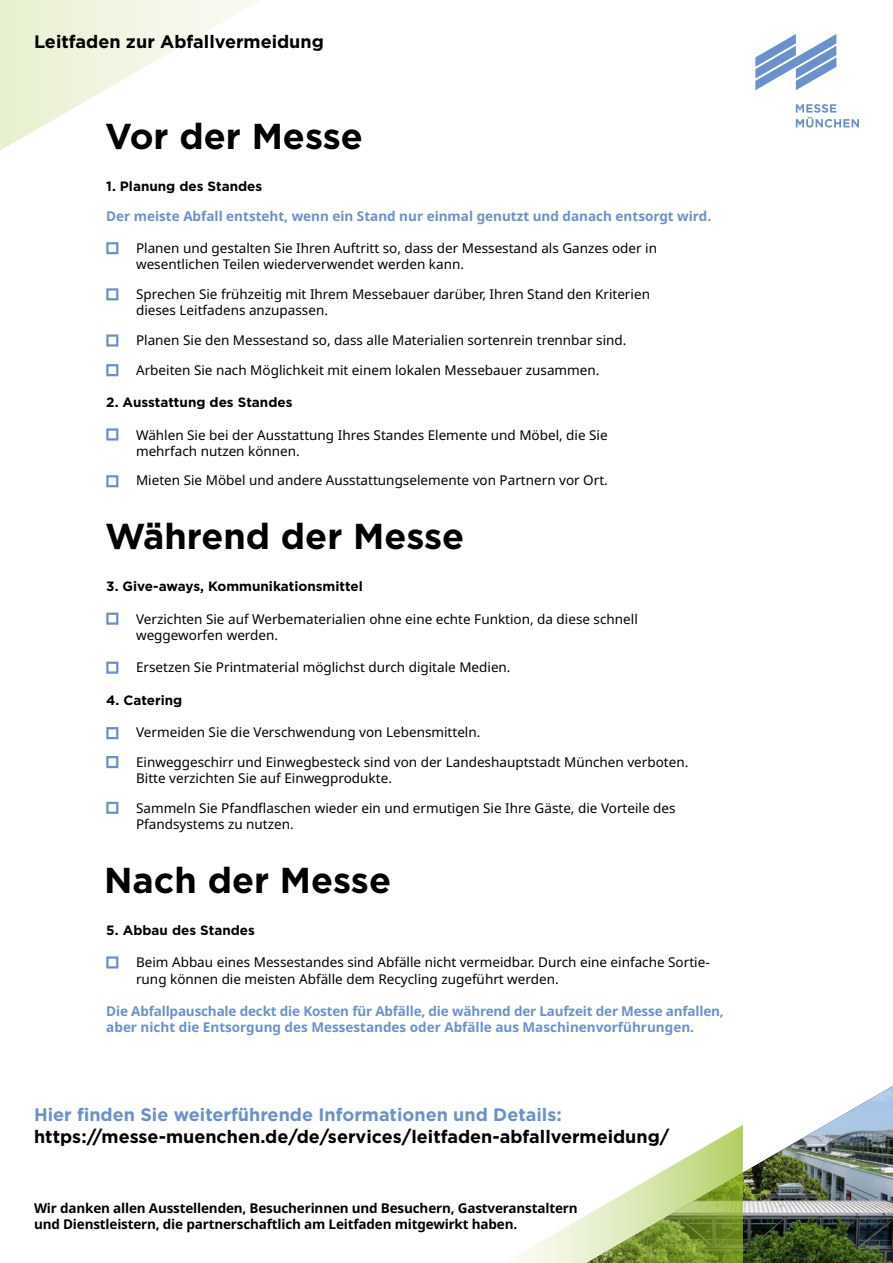
<style>
.page{position:relative;width:893px;height:1263px;background:#fff}
.page>*{position:absolute;margin:0;border:0;box-sizing:border-box;transform-origin:0 0}
.t1{font:700 36px "Gotham";color:#000}
.t2{font:700 18px "Gotham";color:#000}
.t3{font:700 18px "Gotham";color:#6a91ce}
.t4{font:13.5px/16.2px "Noto Sans";color:#000}
.t5{font:700 13.5px/16.2px "Noto Sans";color:#6a91ce}
.t6{font:700 13.5px/16.2px "Noto Sans";letter-spacing:-.015em;color:#000}
.t7{font:700 13.5px "Gotham";color:#000}
</style>
<div class="page">
<img style="left:743px;top:1086px;width:150px;height:177px">
<svg style="left:510px;top:1125px;width:233px;height:138px"></svg>
<svg style="left:0;top:0;width:259px;height:488px"></svg>
<svg style="left:755px;top:34px;width:81px;height:56px"></svg>
<svg style="left:796px;top:104px;width:63px;height:24px"></svg>
<div style="left:106px;top:242px;width:12px;height:12px;border:2px solid #6a91ce"></div>
<div style="left:106px;top:288px;width:12px;height:12px;border:2px solid #6a91ce"></div>
<div style="left:106px;top:334px;width:12px;height:13px;border:2px solid #6a91ce"></div>
<div style="left:106px;top:364px;width:12px;height:12px;border:2px solid #6a91ce"></div>
<div style="left:106px;top:428px;width:12px;height:13px;border:2px solid #6a91ce"></div>
<div style="left:106px;top:475px;width:12px;height:12px;border:2px solid #6a91ce"></div>
<div style="left:106px;top:613px;width:12px;height:12px;border:2px solid #6a91ce"></div>
<div style="left:106px;top:662px;width:12px;height:12px;border:2px solid #6a91ce"></div>
<div style="left:106px;top:727px;width:12px;height:12px;border:2px solid #6a91ce"></div>
<div style="left:106px;top:756px;width:12px;height:12px;border:2px solid #6a91ce"></div>
<div style="left:106px;top:802px;width:12px;height:12px;border:2px solid #6a91ce"></div>
<div style="left:106px;top:956px;width:12px;height:12px;border:2px solid #6a91ce"></div>
<h2 class="t2" style="left:34px;top:30px;width:291px">Leitfaden zur Abfallvermeidung</h2>
<h1 class="t1" style="left:105px;top:112px;width:259px">Vor der Messe</h1>
<p class="t7" style="left:106px;top:177px;width:158px">1. Planung des Standes</p>
<p class="t5" style="left:106px;top:208px;width:606px">Der meiste Abfall entsteht, wenn ein Stand nur einmal genutzt und danach entsorgt wird.</p>
<p class="t4" style="left:136px;top:240px;width:522px">Planen und gestalten Sie Ihren Auftritt so, dass der Messestand als Ganzes oder in wesentlichen Teilen wiederverwendet werden kann.</p>
<p class="t4" style="left:136px;top:286px;width:515px">Sprechen Sie frühzeitig mit Ihrem Messebauer darüber, Ihren Stand den Kriterien dieses Leitfadens anzupassen.</p>
<p class="t4" style="left:136px;top:325px;width:492px;line-height:29.7px">Planen Sie den Messestand so, dass alle Materialien sortenrein trennbar sind.<br>Arbeiten Sie nach Möglichkeit mit einem lokalen Messebauer zusammen.</p>
<p class="t7" style="left:106px;top:393px;width:188px">2. Ausstattung des Standes</p>
<p class="t4" style="left:136px;top:427px;width:473px">Wählen Sie bei der Ausstattung Ihres Standes Elemente und Möbel, die Sie mehrfach nutzen können.</p>
<p class="t4" style="left:136px;top:473px;width:473px">Mieten Sie Möbel und andere Ausstattungselemente von Partnern vor Ort.</p>
<h1 class="t1" style="left:105px;top:513px;width:361px">Während der Messe</h1>
<p class="t7" style="left:106px;top:578px;width:258px">3. Give-aways, Kommunikationsmittel</p>
<p class="t4" style="left:136px;top:611px;width:503px">Verzichten Sie auf Werbematerialien ohne eine echte Funktion, da diese schnell weggeworfen werden.</p>
<p class="t4" style="left:136px;top:660px;width:376px">Ersetzen Sie Printmaterial möglichst durch digitale Medien.</p>
<p class="t7" style="left:106px;top:691px;width:78px">4. Catering</p>
<p class="t4" style="left:136px;top:724px;width:346px">Vermeiden Sie die Verschwendung von Lebensmitteln.</p>
<p class="t4" style="left:136px;top:754px;width:554px">Einweggeschirr und Einwegbesteck sind von der Landeshauptstadt München verboten.<br>Bitte verzichten Sie auf Einwegprodukte.</p>
<p class="t4" style="left:136px;top:800px;width:541px">Sammeln Sie Pfandflaschen wieder ein und ermutigen Sie Ihre Gäste, die Vorteile des<br>Pfandsystems zu nutzen.</p>
<h1 class="t1" style="left:104px;top:856px;width:288px">Nach der Messe</h1>
<p class="t7" style="left:106px;top:921px;width:150px">5. Abbau des Standes</p>
<p class="t4" style="left:136px;top:955px;width:575px">Beim Abbau eines Messestandes sind Abfälle nicht vermeidbar. Durch eine einfache Sortie&shy;rung können die meisten Abfälle dem Recycling zugeführt werden.</p>
<p class="t5" style="left:106px;top:1003px;width:619px">Die Abfallpauschale deckt die Kosten für Abfälle, die während der Laufzeit der Messe anfallen, aber nicht die Entsorgung des Messestandes oder Abfälle aus Maschinenvorführungen.</p>
<h2 class="t3" style="left:34px;top:1103px;width:529px">Hier finden Sie weiterführende Informationen und Details:</h2>
<h2 class="t2" style="left:34px;top:1125px;width:637px">https://messe-muenchen.de/de/services/leitfaden-abfallvermeidung/</h2>
<p class="t6" style="left:34px;top:1200px;width:545px">Wir danken allen Ausstellenden, Besucherinnen und Besuchern, Gastveranstaltern und Dienstleistern, die partnerschaftlich am Leitfaden mitgewirkt haben.</p>
</div>
